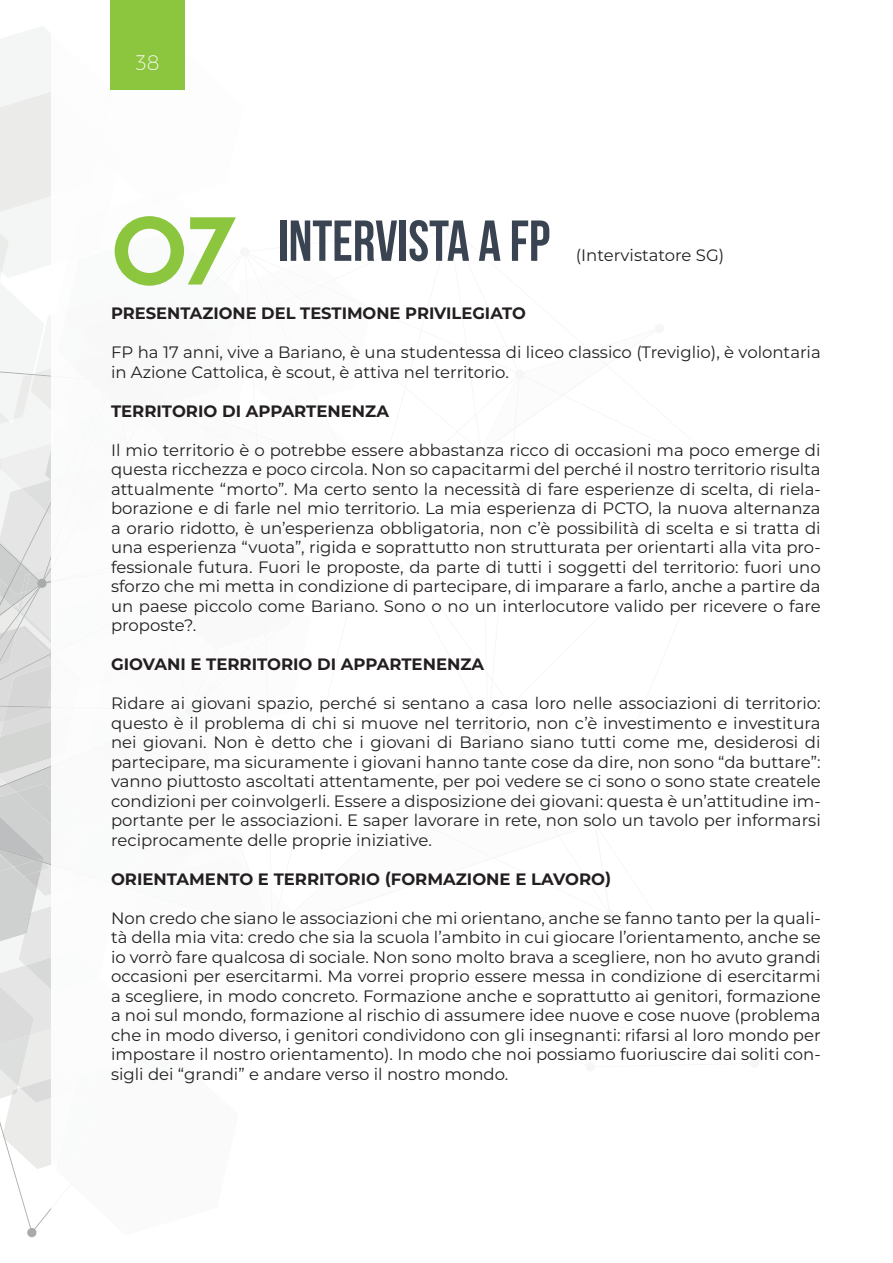
<style>
.page{position:relative;width:893px;height:1263px;background:#fff}
.page>*{position:absolute;margin:0;border:0;box-sizing:border-box;transform-origin:0 0}
.t1{font:90.15px "Sifonn Basic";color:#8bc63e}
.t2{font:57.6px "Bebas Neue";color:#3a4351}
.t3{font:200 21px "Montserrat";color:#fff}
.t4{font:16.5px/19.5px "Montserrat";color:#231f20;text-align:justify}
.t5{font:700 16.5px "Montserrat";color:#231f20}
</style>
<div class="page">
<svg style="left:27px;top:1228px;width:10px;height:9px"></svg>
<svg style="left:0;top:26px;width:51px;height:1209px"></svg>
<div style="left:111px;top:0;width:74px;height:89px;background:#8bc63e"></div>
<p class="t3" style="left:136px;top:50px;width:25px">38</p>
<p class="t1" style="left:111px;top:192px;width:125px">07</p>
<p class="t2" style="left:278px;top:209px;width:274px">INTERVISTA A FP</p>
<p class="t4" style="left:576px;top:245px;width:150px">(Intervistatore SG)</p>
<p class="t5" style="left:111px;top:301px;width:416px">PRESENTAZIONE DEL TESTIMONE PRIVILEGIATO</p>
<p class="t4" style="left:111px;top:342px;width:711px">FP ha 17 anni, vive a Bariano, è una studentessa di liceo classico (Treviglio), è volontaria in Azione Cattolica, è scout, è attiva nel territorio.</p>
<p class="t5" style="left:111px;top:399px;width:279px">TERRITORIO DI APPARTENENZA</p>
<p class="t4" style="left:111px;top:439px;width:711px">Il mio territorio è o potrebbe essere abbastanza ricco di occasioni ma poco emerge di questa ricchezza e poco circola. Non so capacitarmi del perché il nostro territorio risulta attualmente “morto”. Ma certo sento la necessità di fare esperienze di scelta, di riela&shy;borazione e di farle nel mio territorio. La mia esperienza di PCTO, la nuova alternanza a orario ridotto, è un’esperienza obbligatoria, non c’è possibilità di scelta e si tratta di una esperienza “vuota”, rigida e soprattutto non strutturata per orientarti alla vita pro&shy;fessionale futura. Fuori le proposte, da parte di tutti i soggetti del territorio: fuori uno sforzo che mi metta in condizione di partecipare, di imparare a farlo, anche a partire da un paese piccolo come Bariano. Sono o no un interlocutore valido per ricevere o fare proposte?.</p>
<p class="t5" style="left:111px;top:652px;width:375px">GIOVANI E TERRITORIO DI APPARTENENZA</p>
<p class="t4" style="left:111px;top:693px;width:711px">Ridare ai giovani spazio, perché si sentano a casa loro nelle associazioni di territorio: questo è il problema di chi si muove nel territorio, non c’è investimento e investitura nei giovani. Non è detto che i giovani di Bariano siano tutti come me, desiderosi di partecipare, ma sicuramente i giovani hanno tante cose da dire, non sono “da buttare”: vanno piuttosto ascoltati attentamente, per poi vedere se ci sono o sono state createle condizioni per coinvolgerli. Essere a disposizione dei giovani: questa è un’attitudine im&shy;portante per le associazioni. E saper lavorare in rete, non solo un tavolo per informarsi reciprocamente delle proprie iniziative.</p>
<p class="t5" style="left:111px;top:867px;width:502px">ORIENTAMENTO E TERRITORIO (FORMAZIONE E LAVORO)</p>
<p class="t4" style="left:111px;top:907px;width:711px">Non credo che siano le associazioni che mi orientano, anche se fanno tanto per la quali&shy;tà della mia vita: credo che sia la scuola l’ambito in cui giocare l’orientamento, anche se io vorrò fare qualcosa di sociale. Non sono molto brava a scegliere, non ho avuto grandi occasioni per esercitarmi. Ma vorrei proprio essere messa in condizione di esercitarmi a scegliere, in modo concreto. Formazione anche e soprattutto ai genitori, formazione a noi sul mondo, formazione al rischio di assumere idee nuove e cose nuove (problema che in modo diverso, i genitori condividono con gli insegnanti: rifarsi al loro mondo per impostare il nostro orientamento). In modo che noi possiamo fuoriuscire dai soliti con&shy;sigli dei “grandi” e andare verso il nostro mondo.</p>
</div>
